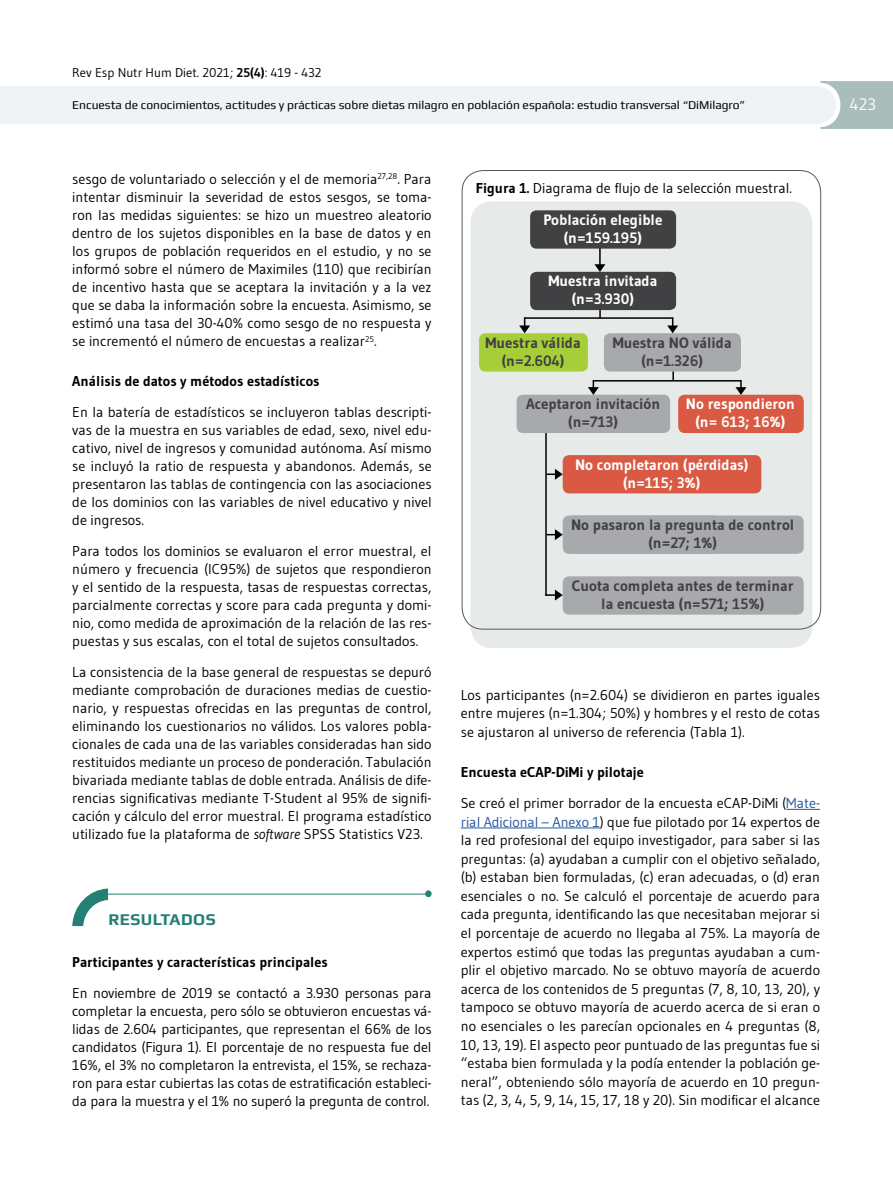
<style>
.page{position:relative;width:893px;height:1191px;background:#fff}
.page>*{position:absolute;margin:0;border:0;box-sizing:border-box;transform-origin:0 0}
.t1{font:700 16.5px "Play";letter-spacing:.03em;color:#247f74}
.t2{font:16.5px "Gudea";color:#fff}
.t3{font:700 15px/18px "Gudea";color:#414042;text-align:center}
.t4{font:700 15px/18px "Gudea";color:#fff;text-align:center}
.t5{font:14.25px/18px "Gudea";color:#000;text-align:justify}
.t6{font:700 14.25px "Gudea";color:#000}
.t7{font:12.75px "Gudea";color:#000}
.t8{font:12px "Play";color:#000}
.s1{font-weight:700}
.s2{font-style:italic}
.s3{color:#22569e}
</style>
<div class="page">
<svg style="left:0;top:81px;width:893px;height:48px"></svg>
<hr style="left:101px;top:893px;width:325px;height:1px;background:#247f74">
<div style="left:425px;top:890px;width:7px;height:7px;background:#247f74;border-radius:50%"></div>
<svg style="left:72px;top:888px;width:37px;height:38px"></svg>
<hr style="left:786px;top:809px;width:34px;height:1px;background:#22569e">
<hr style="left:461px;top:827px;width:139px;height:1px;background:#22569e">
<div style="left:471px;top:201px;width:341px;height:447px;background:#e6eae9;border-radius:21px"></div>
<div style="left:530px;top:272px;width:146px;height:38px;background:#414042;border-radius:6px"></div>
<div style="left:479px;top:333px;width:109px;height:38px;background:#a6ce39;border-radius:6px"></div>
<div style="left:604px;top:333px;width:137px;height:38px;background:#a7a9ac;border-radius:6px"></div>
<div style="left:517px;top:395px;width:153px;height:38px;background:#a7a9ac;border-radius:6px"></div>
<div style="left:563px;top:515px;width:241px;height:39px;background:#a7a9ac;border-radius:6px"></div>
<div style="left:563px;top:576px;width:241px;height:38px;background:#a7a9ac;border-radius:6px"></div>
<div style="left:678px;top:395px;width:126px;height:38px;background:#d95943;border-radius:6px"></div>
<div style="left:563px;top:455px;width:198px;height:38px;background:#d95943;border-radius:6px"></div>
<svg style="left:594px;top:264px;width:11px;height:8px"></svg>
<hr style="left:599px;top:246px;width:2px;height:21px;background:#000">
<svg style="left:519px;top:317px;width:11px;height:16px"></svg>
<hr style="left:545px;top:433px;width:2px;height:163px;background:#000">
<svg style="left:672px;top:371px;width:2px;height:9px"></svg>
<svg style="left:599px;top:310px;width:2px;height:7px"></svg>
<hr style="left:525px;top:317px;width:148px;height:2px;background:#000">
<hr style="left:593px;top:380px;width:148px;height:1px;background:#000">
<svg style="left:667px;top:317px;width:11px;height:16px"></svg>
<svg style="left:588px;top:380px;width:11px;height:15px"></svg>
<svg style="left:735px;top:380px;width:11px;height:15px"></svg>
<svg style="left:547px;top:469px;width:16px;height:11px"></svg>
<svg style="left:547px;top:529px;width:16px;height:11px"></svg>
<svg style="left:545px;top:589px;width:18px;height:11px"></svg>
<div style="left:530px;top:210px;width:146px;height:39px;background:#414042;border-radius:6px"></div>
<p class="t7" style="left:72px;top:65px;width:251px">Rev Esp Nutr Hum Diet. 2021; <span class="s1">25(4)</span>: 419 - 432</p>
<p class="t8" style="left:72px;top:98px;width:674px">Encuesta de conocimientos, actitudes y prácticas sobre dietas milagro en población española: estudio transversal “DiMilagro”</p>
<p class="t2" style="left:850px;top:94px;width:28px">423</p>
<p class="t5" style="left:72px;top:170px;width:361px">sesgo de voluntariado o selección y el de memoria<sup>27,28</sup>. Para intentar disminuir la severidad de estos sesgos, se toma&shy;ron las medidas siguientes: se hizo un muestreo aleatorio dentro de los sujetos disponibles en la base de datos y en los grupos de población requeridos en el estudio, y no se informó sobre el número de Maximiles (110) que recibirían de incentivo hasta que se aceptara la invitación y a la vez que se daba la información sobre la encuesta. Asimismo, se estimó una tasa del 30-40% como sesgo de no respuesta y se incrementó el número de encuestas a realizar<sup>25</sup>.</p>
<p class="t6" style="left:72px;top:372px;width:249px">Análisis de datos y métodos estadísticos</p>
<p class="t5" style="left:72px;top:402px;width:361px">En la batería de estadísticos se incluyeron tablas descripti&shy;vas de la muestra en sus variables de edad, sexo, nivel edu&shy;cativo, nivel de ingresos y comunidad autónoma. Así mismo se incluyó la ratio de respuesta y abandonos. Además, se presentaron las tablas de contingencia con las asociaciones de los dominios con las variables de nivel educativo y nivel de ingresos.</p>
<p class="t5" style="left:72px;top:541px;width:361px">Para todos los dominios se evaluaron el error muestral, el número y frecuencia (IC95%) de sujetos que respondieron y el sentido de la respuesta, tasas de respuestas correctas, parcialmente correctas y score para cada pregunta y domi&shy;nio, como medida de aproximación de la relación de las res&shy;puestas y sus escalas, con el total de sujetos consultados.</p>
<p class="t5" style="left:72px;top:662px;width:361px">La consistencia de la base general de respuestas se depuró mediante comprobación de duraciones medias de cuestio&shy;nario, y respuestas ofrecidas en las preguntas de control, eliminando los cuestionarios no válidos. Los valores pobla&shy;cionales de cada una de las variables consideradas han sido restituidos mediante un proceso de ponderación. Tabulación bivariada mediante tablas de doble entrada. Análisis de dife&shy;rencias significativas mediante T-Student al 95% de signifi&shy;cación y cálculo del error muestral. El programa estadístico utilizado fue la plataforma de <span class="s2">software</span> SPSS Statistics V23.</p>
<p class="t1" style="left:108px;top:909px;width:109px">RESULTADOS</p>
<p class="t6" style="left:72px;top:953px;width:257px">Participantes y características principales</p>
<p class="t5" style="left:72px;top:983px;width:361px">En noviembre de 2019 se contactó a 3.930 personas para completar la encuesta, pero sólo se obtuvieron encuestas vá&shy;lidas de 2.604 participantes, que representan el 66% de los candidatos (Figura 1). El porcentaje de no respuesta fue del 16%, el 3% no completaron la entrevista, el 15%, se rechaza&shy;ron para estar cubiertas las cotas de estratificación estableci&shy;da para la muestra y el 1% no superó la pregunta de control.</p>
<p class="t5" style="left:476px;top:178px;width:318px"><span class="s1">Figura 1.</span> Diagrama de flujo de la selección muestral.</p>
<p class="t4" style="left:543px;top:211px;width:121px">Población elegible (n=159.195)</p>
<p class="t4" style="left:548px;top:272px;width:110px">Muestra invitada (n=3.930)</p>
<p class="t3" style="left:485px;top:333px;width:97px">Muestra válida (n=2.604)</p>
<p class="t3" style="left:613px;top:333px;width:120px">Muestra NO válida (n=1.326)</p>
<p class="t3" style="left:526px;top:395px;width:136px">Aceptaron invitación (n=713)</p>
<p class="t4" style="left:686px;top:395px;width:111px">No respondieron (n= 613; 16%)</p>
<p class="t4" style="left:575px;top:455px;width:175px">No completaron (pérdidas) (n=115; 3%)</p>
<p class="t3" style="left:575px;top:517px;width:136px;line-height:14.4px">Aceptaron invitación (n=713</p>
<p class="t3" style="left:571px;top:516px;width:225px">No pasaron la pregunta de control (n=27; 1%)</p>
<p class="t3" style="left:572px;top:576px;width:223px">Cuota completa antes de terminar la encuesta (n=571; 15%)</p>
<p class="t5" style="left:461px;top:685px;width:361px;line-height:18.6px">Los participantes (n=2.604) se dividieron en partes iguales entre mujeres (n=1.304; 50%) y hombres y el resto de cotas se ajustaron al universo de referencia (Tabla 1).</p>
<p class="t5" style="left:461px;top:755px;width:361px;line-height:31.3px"><span class="s1">Encuesta eCAP-DiMi y pilotaje<br></span>Se creó el primer borrador de la encuesta eCAP-DiMi (<span class="s3">Mate-</span></p>
<p class="t5" style="left:461px;top:812px;width:361px;line-height:18.6px"><span class="s3">rial Adicional – Anexo 1</span>) que fue pilotado por 14 expertos de la red profesional del equipo investigador, para saber si las preguntas: (a) ayudaban a cumplir con el objetivo señalado, (b) estaban bien formuladas, (c) eran adecuadas, o (d) eran esenciales o no. Se calculó el porcentaje de acuerdo para cada pregunta, identificando las que necesitaban mejorar si el porcentaje de acuerdo no llegaba al 75%. La mayoría de expertos estimó que todas las preguntas ayudaban a cum&shy;plir el objetivo marcado. No se obtuvo mayoría de acuerdo acerca de los contenidos de 5 preguntas (7, 8, 10, 13, 20), y tampoco se obtuvo mayoría de acuerdo acerca de si eran o no esenciales o les parecían opcionales en 4 preguntas (8, 10, 13, 19). El aspecto peor puntuado de las preguntas fue si “estaba bien formulada y la podía entender la población ge&shy;neral”, obteniendo sólo mayoría de acuerdo en 10 pregun&shy;tas (2, 3, 4, 5, 9, 14, 15, 17, 18 y 20). Sin modificar el alcance</p>
</div>
